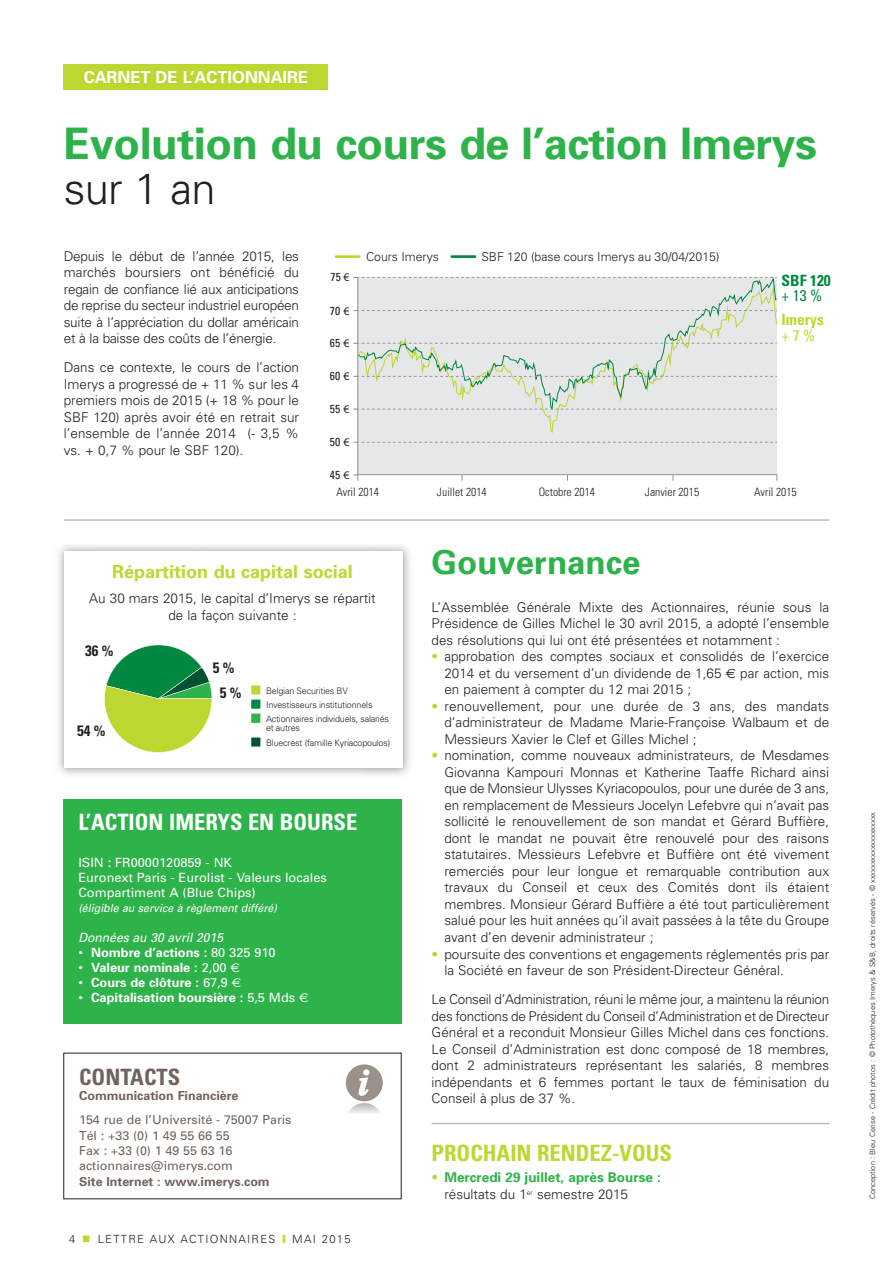
<style>
.page{position:relative;width:893px;height:1263px;background:#fff}
.page>*{position:absolute;margin:0;border:0;box-sizing:border-box;transform-origin:0 0}
.t1{font:700 43.5px "Univers";letter-spacing:-.01em;color:#2db34a}
.t2{font:300 43.5px "Univers";color:#231f20}
.t3{font:700 33px "Univers";color:#2db34a}
.t4{font:700 condensed 22.5px "Univers";color:#fff}
.t5{font:700 condensed 22.5px "Univers";color:#bed730}
.t6{font:700 condensed 22.5px "Univers";color:#72635d}
.t7{font:700 18px "Univers";color:#bed730}
.t8{font:700 16.5px "Univers";color:#fff}
.t9{font:700 condensed 15.6px "Univers";color:#bed730}
.t10{font:700 condensed 15.6px "Univers";color:#008840}
.t11{font:condensed 15.6px "Univers";color:#008840}
.t12{font:condensed 15.6px "Univers";color:#bed730}
.t13{font:700 condensed 15px/24.2px "Univers";color:#231f20;text-align:center}
.t14{font:300 13.5px/16.5px "Univers";color:#231f20;text-align:justify}
.t15{font:700 13.5px/17.2px "Univers";color:#2db34a}
.t16{font:700 12.75px "Univers";color:#fff}
.t17{font:12.75px/15px "Univers";color:#fff}
.t18{font:italic 12.75px "Univers";color:#fff;scale:.95 1}
.t19{font:12.45px/15.5px "Univers";color:#72635d}
.t20{font:700 12.45px "Univers";color:#72635d}
.t21{font:300 12.3px "Univers";color:#231f20}
.t22{font:300 condensed 11.7px "Univers";color:#231f20}
.t23{font:condensed 11.7px "Univers";color:#231f20}
.t24{font:italic 11.25px "Univers";color:#fff;scale:.95 1}
.t25{font:300 11.25px "Univers";letter-spacing:.11em;color:#231f20}
.t26{font:300 9px/14.2px "Univers";letter-spacing:-.02em;color:#231f20}
.t27{font:300 7.5px "Univers";color:#231f20}
.s1{font-family:"Myriad Pro";font-stretch:normal}
.s2{font-weight:400}
.s3{font-family:"Euro Sans";font-weight:400}
.s4{color:#bed730}
.s5{font-weight:900;color:#bed730}
.s6{font-weight:300;color:#231f20}
</style>
<div class="page">
<svg style="left:346px;top:1064px;width:37px;height:49px"></svg>
<img style="left:58px;top:545px;width:352px;height:230px">
<div style="left:65px;top:551px;width:338px;height:217px;background:#fff"></div>
<svg style="left:104px;top:644px;width:108px;height:109px"></svg>
<svg style="left:251px;top:685px;width:10px;height:38px"></svg>
<svg style="left:251px;top:737px;width:10px;height:10px"></svg>
<div style="left:63px;top:799px;width:338px;height:224px;background:#2db34a"></div>
<div style="left:64px;top:64px;width:264px;height:25px;background:#bed730"></div>
<div style="left:358px;top:277px;width:419px;height:198px;background:#e6e7e8"></div>
<hr style="left:358px;top:474px;width:419px;height:1px;background:#939598">
<hr style="left:358px;top:277px;width:1px;height:204px;background:#939598">
<svg style="left:357px;top:276px;width:421px;height:135px"></svg>
<svg style="left:353px;top:310px;width:424px;height:1px"></svg>
<svg style="left:353px;top:376px;width:424px;height:1px"></svg>
<svg style="left:353px;top:442px;width:424px;height:1px"></svg>
<svg style="left:353px;top:277px;width:424px;height:1px"></svg>
<svg style="left:353px;top:343px;width:424px;height:1px"></svg>
<svg style="left:353px;top:409px;width:424px;height:1px"></svg>
<hr style="left:335px;top:255px;width:25px;height:3px;background:#bed730">
<hr style="left:450px;top:255px;width:26px;height:3px;background:#008840">
<hr style="left:64px;top:519px;width:765px;height:2px;background:#bbbdc0">
<hr style="left:432px;top:1123px;width:397px;height:1px;background:#bbbdc0">
<p class="t8" style="left:84px;top:71px;width:226px">CARNET DE L’ACTIONNAIRE</p>
<h1 class="t1" style="left:64px;top:128px;width:754px">Evolution du cours de l’action Imerys</h1>
<h1 class="t2" style="left:64px;top:173px;width:154px">sur 1 an</h1>
<p class="t14" style="left:64px;top:249px;width:237px">Depuis le début de l’année 2015, les marchés boursiers ont bénéficié du regain de confiance lié aux anticipations de reprise du secteur industriel européen suite à l’appréciation du dollar américain et à la baisse des coûts de l’énergie.</p>
<p class="t14" style="left:64px;top:361px;width:237px">Dans ce contexte, le cours de l’action Imerys a progressé de + 11 % sur les 4 premiers mois de 2015 (+ 18 % pour le SBF 120) après avoir été en retrait sur l’ensemble de l’année 2014 (- 3,5 % vs. + 0,7 % pour le SBF 120).</p>
<p class="t23" style="left:331px;top:273px;width:20px">75 <span class="s1">€</span></p>
<p class="t23" style="left:330px;top:306px;width:21px">70 <span class="s1">€</span></p>
<p class="t23" style="left:330px;top:339px;width:21px">65 <span class="s1">€</span></p>
<p class="t23" style="left:330px;top:372px;width:21px">60 <span class="s1">€</span></p>
<p class="t23" style="left:330px;top:405px;width:21px">55 <span class="s1">€</span></p>
<p class="t23" style="left:330px;top:438px;width:21px">50 <span class="s1">€</span></p>
<p class="t23" style="left:330px;top:470px;width:21px">45 <span class="s1">€</span></p>
<p class="t21" style="left:366px;top:253px;width:74px">Cours Imerys</p>
<p class="t21" style="left:481px;top:253px;width:240px">SBF 120 (base cours Imerys au 30/04/2015)</p>
<p class="t10" style="left:782px;top:275px;width:51px">SBF 120</p>
<p class="t11" style="left:782px;top:290px;width:42px">+ 13 %</p>
<p class="t9" style="left:782px;top:314px;width:44px">Imerys</p>
<p class="t12" style="left:782px;top:330px;width:35px">+ 7 %</p>
<p class="t22" style="left:539px;top:487px;width:58px">Octobre 2014</p>
<p class="t22" style="left:645px;top:487px;width:56px">Janvier 2015</p>
<p class="t22" style="left:337px;top:487px;width:44px">Avril 2014</p>
<p class="t22" style="left:437px;top:487px;width:51px">Juillet 2014</p>
<p class="t22" style="left:754px;top:487px;width:44px">Avril 2015</p>
<h3 class="t7" style="left:112px;top:565px;width:242px">Répartition du capital social</h3>
<p class="t14" style="left:89px;top:591px;width:288px;text-align:center">Au 30 mars 2015, le capital d’Imerys se répartit de la façon suivante :</p>
<p class="t13" style="left:85px;top:640px;width:30px">36 %</p>
<p class="t13" style="left:77px;top:721px;width:30px">54 %</p>
<p class="t13" style="left:213px;top:658px;width:30px">5 %<br>5 %</p>
<p class="t26" style="left:266px;top:684px;width:125px">Belgian Securities BV<br>Investisseurs institutionnels<br>Actionnaires individuels, salariés</p>
<p class="t26" style="left:266px;top:721px;width:126px;line-height:14.7px">et autres<br>Bluecrest (famille Kyriacopoulos)</p>
<h3 class="t4" style="left:78px;top:814px;width:280px">L’ACTION IMERYS EN BOURSE</h3>
<p class="t17" style="left:78px;top:856px;width:250px">ISIN : FR0000120859 - NK<br>Euronext Paris - Eurolist - Valeurs locales<br>Compartiment A (Blue Chips)</p>
<p class="t24" style="left:78px;top:904px;width:213px">(éligible au service à règlement différé)</p>
<p class="t18" style="left:78px;top:932px;width:156px">Données au 30 avril 2015</p>
<p class="t16" style="left:78px;top:947px;width:199px"><span class="s2">•</span> Nombre d’actions : <span class="s2">80 325 910</span></p>
<p class="t16" style="left:78px;top:962px;width:163px"><span class="s2">•</span> Valeur nominale : <span class="s2">2,00</span> <span class="s3">€</span></p>
<p class="t16" style="left:78px;top:977px;width:164px"><span class="s2">•</span> Cours de clôture : <span class="s2">67,9</span> <span class="s3">€</span></p>
<p class="t16" style="left:78px;top:992px;width:232px"><span class="s2">•</span> Capitalisation boursière : <span class="s2">5,5 Mds</span> <span class="s3">€</span></p>
<h3 class="t6" style="left:79px;top:1068px;width:103px">CONTACTS</h3>
<p class="t20" style="left:79px;top:1091px;width:161px">Communication Financière</p>
<p class="t19" style="left:79px;top:1113px;width:214px">154 rue de l’Université - 75007 Paris<br>Tél : +33 (0) 1 49 55 66 55<br>Fax : +33 (0) 1 49 55 63 16 actionnaires@imerys.com</p>
<p class="t20" style="left:79px;top:1177px;width:192px">Site Internet : www.imerys.com</p>
<p class="t25" style="left:69px;top:1235px;width:283px">4 <span class="s4">■</span> LETTRE AUX ACTIONNAIRES <span class="s5">I</span> MAI 2015</p>
<h2 class="t3" style="left:432px;top:550px;width:211px">Gouvernance</h2>
<p class="t14" style="left:432px;top:600px;width:399px">L’Assemblée Générale Mixte des Actionnaires, réunie sous la Présidence de Gilles Michel le 30 avril 2015, a adopté l’ensemble des résolutions qui lui ont été présentées et notamment :</p>
<p class="t14" style="left:444px;top:650px;width:386px;text-indent:-13px"><span class="s4">•</span> approbation des comptes sociaux et consolidés de l’exercice 2014 et du versement d’un dividende de 1,65 <span class="s3">€</span> par action, mis en paiement à compter du 12 mai 2015 ;</p>
<p class="t14" style="left:444px;top:699px;width:386px;text-indent:-13px"><span class="s4">•</span> renouvellement, pour une durée de 3 ans, des mandats d’administrateur de Madame Marie-Françoise Walbaum et de Messieurs Xavier le Clef et Gilles Michel ;</p>
<p class="t14" style="left:444px;top:749px;width:386px;text-indent:-13px"><span class="s4">•</span> nomination, comme nouveaux administrateurs, de Mesdames Giovanna Kampouri Monnas et Katherine Taaffe Richard ainsi que de Monsieur Ulysses Kyriacopoulos, pour une durée de 3 ans, en remplacement de Messieurs Jocelyn Lefebvre qui n’avait pas sollicité le renouvellement de son mandat et Gérard Buffière, dont le mandat ne pouvait être renouvelé pour des raisons statutaires. Messieurs Lefebvre et Buffière ont été vivement remerciés pour leur longue et remarquable contribution aux travaux du Conseil et ceux des Comités dont ils étaient membres. Monsieur Gérard Buffière a été tout particulièrement salué pour les huit années qu’il avait passées à la tête du Groupe avant d’en devenir administrateur ;</p>
<p class="t14" style="left:444px;top:947px;width:386px;text-indent:-13px"><span class="s4">•</span> poursuite des conventions et engagements réglementés pris par la Société en faveur de son Président-Directeur Général.</p>
<p class="t14" style="left:432px;top:992px;width:399px">Le Conseil d’Administration, réuni le même jour, a maintenu la réunion des fonctions de Président du Conseil d’Administration et de Directeur Général et a reconduit Monsieur Gilles Michel dans ces fonctions.<br>Le Conseil d’Administration est donc composé de 18 membres, dont 2 administrateurs représentant les salariés, 8 membres indépendants et 6 femmes portant le taux de féminisation du Conseil à plus de 37 %.</p>
<h3 class="t5" style="left:432px;top:1144px;width:242px">PROCHAIN RENDEZ-VOUS</h3>
<p class="t15" style="left:444px;top:1170px;width:218px;text-indent:-13px"><span class="s5">•</span> Mercredi 29 juillet, après Bourse : <span class="s6">résultats du 1</span><sup>er</sup> <span class="s6">semestre 2015</span></p>
<p class="t27" style="left:870px;top:1199px;width:389px;rotate:-90deg">Conception : Bleu Cerise - Crédit photos : © Photothèques Imerys &amp; S&amp;B, droits réservés - © xxxxxxxxxxxxxxxxxxx</p>
</div>
